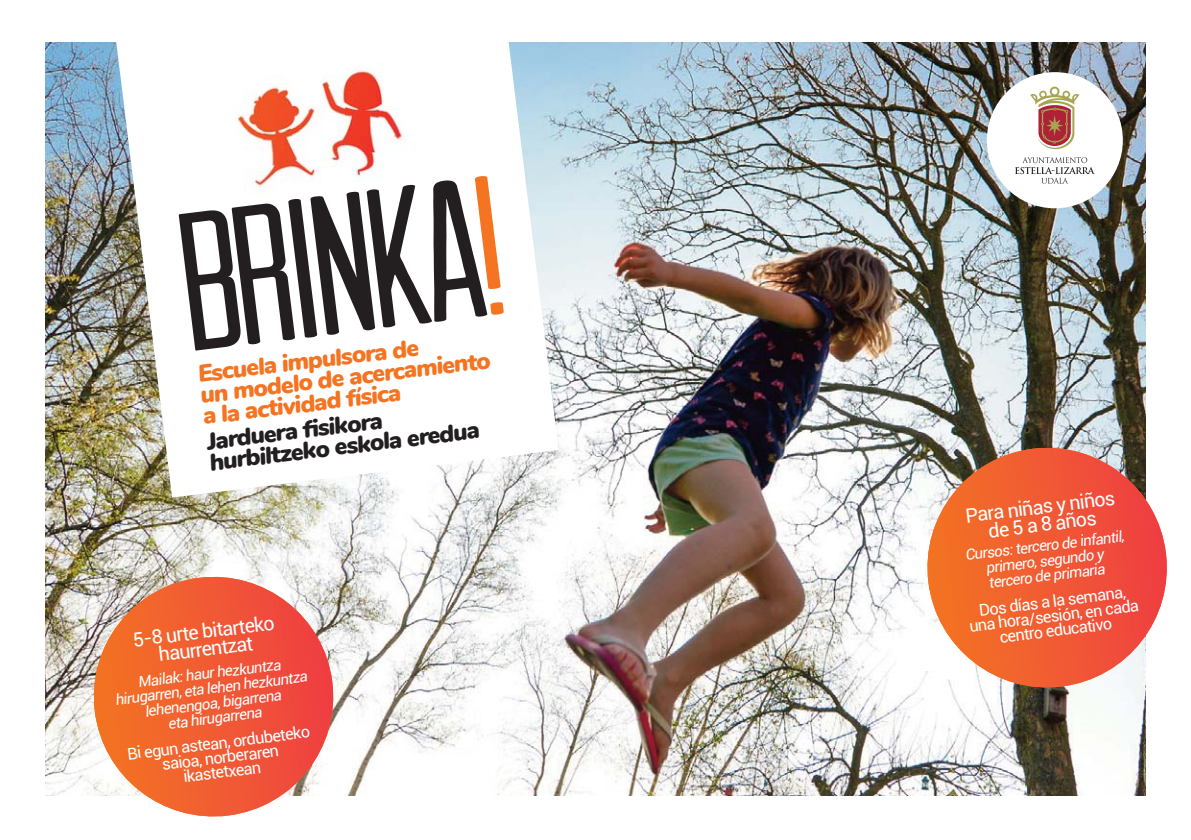
<style>
.page{position:relative;width:1191px;height:840px;background:#fff}
.page>*{position:absolute;margin:0;border:0;box-sizing:border-box;transform-origin:0 0}
.t1{font:197.4px "Arvil Sans";color:#231f20}
.t2{font:italic 900 24px/21.2px "Nunito";color:#f47421}
.t3{font:italic 900 24px/21.2px "Nunito";color:#231f20}
.t4{font:19.8px/17.6px "Roboto";color:#fff;text-align:center}
.t5{font:16.4px/14.6px "Roboto";color:#fff;text-align:center}
.t6{font:italic 15px/15px "Roboto";color:#fff;text-align:center}
.s1{color:#f47421}
</style>
<div class="page">
<img style="left:45px;top:42px;width:1100px;height:753px">
<svg style="left:920px;top:440px;width:247px;height:254px"></svg>
<svg style="left:112px;top:42px;width:446px;height:455px"></svg>
<svg style="left:87px;top:569px;width:253px;height:248px"></svg>
<img style="left:230px;top:60px;width:180px;height:137px">
<div style="left:986px;top:72px;width:136px;height:136px;background:#fff;border-radius:50%"></div>
<svg style="left:1015px;top:157px;width:79px;height:27px"></svg>
<svg style="left:1030px;top:86px;width:49px;height:63px"></svg>
<h1 class="t1" style="left:165px;top:169px;width:328px;rotate:-7deg">BRINKA<span class="s1">!</span></h1>
<h2 class="t2" style="left:197px;top:363px;width:293px;rotate:-7deg">Escuela impulsora de<br>un modelo de acercamiento a la actividad física</h2>
<h2 class="t3" style="left:206px;top:430px;width:273px;rotate:-7deg">Jarduera fi sikora hurbiltzeko eskola eredua</h2>
<h3 class="t4" style="left:132px;top:632px;width:144px;rotate:-7deg">5-8 urte bitarteko haurrentzat</h3>
<p class="t6" style="left:113px;top:678px;width:195px;rotate:-7deg">Mailak: haur hezkuntza hirugarren, eta lehen hezkuntza lehenengoa, bigarrena<br>eta hirugarrena</p>
<p class="t5" style="left:127px;top:747px;width:185px;rotate:-7deg">Bi egun astean, ordubeteko saioa, norberaren ikastetxean</p>
<h3 class="t4" style="left:964px;top:508px;width:152px;rotate:-7deg">Para niñas y niños de 5 a 8 años</h3>
<p class="t6" style="left:965px;top:548px;width:162px;rotate:-7deg">Cursos: tercero de infantil, primero, segundo y tercero de primaria</p>
<p class="t5" style="left:966px;top:605px;width:172px;rotate:-7deg">Dos días a la semana, una hora/sesión, en cada centro educativo</p>
</div>
